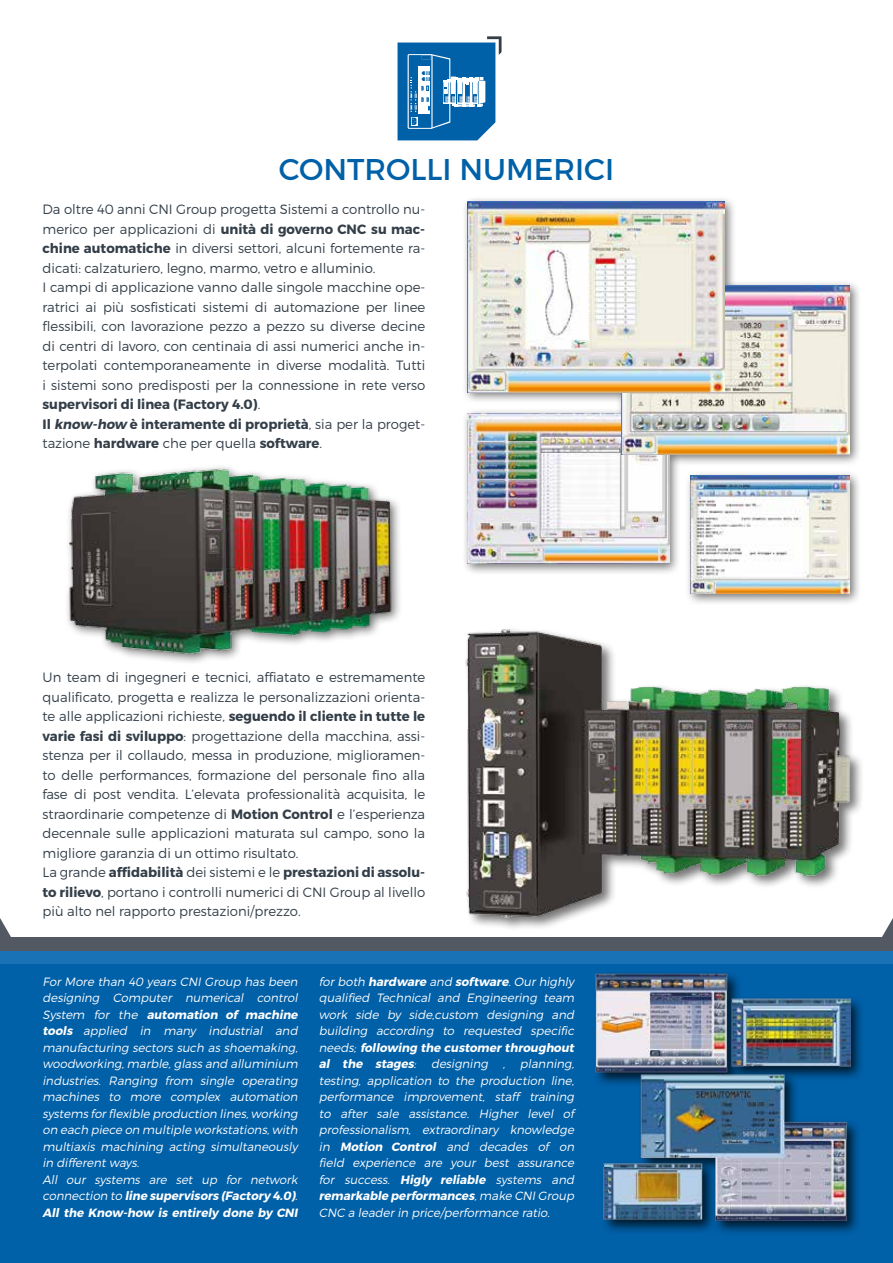
<style>
.page{position:relative;width:893px;height:1263px;background:#fff}
.page>*{position:absolute;margin:0;border:0;box-sizing:border-box;transform-origin:0 0}
.t1{font:30px "Montserrat";color:#0060a8}
.t2{font:300 13.5px/19.5px "Montserrat";color:#333e48}
.t3{font:italic 300 12px/16.5px "Montserrat";letter-spacing:-.01em;color:#fff}
.s1{font-weight:700}
.s2{font-weight:700;font-style:italic}
</style>
<div class="page">
<div style="left:0;top:963px;width:893px;height:300px;background:#0060a8"></div>
<div style="left:0;top:951px;width:893px;height:12px;background:#1a72b6"></div>
<div style="left:0;top:937px;width:893px;height:14px;background:#535962"></div>
<svg style="left:398px;top:36px;width:104px;height:104px"></svg>
<svg style="left:0;top:918px;width:11px;height:19px"></svg>
<svg style="left:882px;top:918px;width:11px;height:19px"></svg>
<img style="left:67px;top:467px;width:333px;height:193px">
<div style="left:592px;top:970px;width:273px;height:265px;background:#000;opacity:.75"></div>
<img style="left:595px;top:970px;width:255px;height:250px">
<div style="left:464px;top:626px;width:400px;height:305px;background:#000;opacity:.55"></div>
<img style="left:464px;top:626px;width:400px;height:298px">
<div style="left:462px;top:195px;width:399px;height:411px;background:#000;opacity:.55"></div>
<img style="left:468px;top:413px;width:201px;height:151px">
<img style="left:622px;top:285px;width:227px;height:169px">
<img style="left:468px;top:201px;width:257px;height:191px">
<img style="left:690px;top:476px;width:159px;height:118px">
<h1 class="t1" style="left:279px;top:151px;width:337px">CONTROLLI NUMERICI</h1>
<p class="t2" style="left:43px;top:200px;width:384px">Da oltre 40 anni CNI Group progetta Sistemi a controllo nu&shy;merico per applicazioni di <span class="s1">unità di governo CNC su mac&shy;chine automatiche</span> in diversi settori, alcuni fortemente ra&shy;dicati: calzaturiero, legno, marmo, vetro e alluminio.<br>I campi di applicazione vanno dalle singole macchine ope&shy;ratrici ai più sosfisticati sistemi di automazione per linee flessibili, con lavorazione pezzo a pezzo su diverse decine di centri di lavoro, con centinaia di assi numerici anche in&shy;terpolati contemporaneamente in diverse modalità. Tutti i sistemi sono predisposti per la connessione in rete verso <span class="s1">supervisori di linea (Factory 4.0)</span>.<br><span class="s1">Il</span> <span class="s2">know-how</span> <span class="s1">è interamente di proprietà</span>, sia per la proget&shy;tazione <span class="s1">hardware</span> che per quella <span class="s1">software</span>.</p>
<p class="t2" style="left:43px;top:667px;width:384px">Un team di ingegneri e tecnici, affiatato e estremamente qualificato, progetta e realizza le personalizzazioni orienta&shy;te alle applicazioni richieste, <span class="s1">seguendo il cliente in tutte le varie fasi di sviluppo</span>: progettazione della macchina, assi&shy;stenza per il collaudo, messa in produzione, miglioramen&shy;to delle performances, formazione del personale fino alla fase di post vendita. L’elevata professionalità acquisita, le straordinarie competenze di <span class="s1">Motion Control</span> e l’esperienza decennale sulle applicazioni maturata sul campo, sono la migliore garanzia di un ottimo risultato.<br>La grande <span class="s1">affidabilità</span> dei sistemi e le <span class="s1">prestazioni di assolu&shy;to rilievo</span>, portano i controlli numerici di CNI Group al livello più alto nel rapporto prestazioni/prezzo.</p>
<p class="t3" style="left:42px;top:973px;width:259px">For More than 40 years CNI Group has been designing Computer numerical control System for the <span class="s1">automation of machine tools</span> applied in many industrial and manufacturing sectors such as shoemaking, woodworking,marble,glass and alluminium industries. Ranging from single operating machines to more complex automation systems forflexible production lines,working on each piece on multiple workstations,with multiaxis machining acting simultaneously in different ways.<br>All our systems are set up for network connection to <span class="s1">line supervisors (Factory 4.0)</span>.<br><span class="s1">All the Know-how is entirely done by CNI</span></p>
<p class="t3" style="left:319px;top:973px;width:259px">forboth <span class="s1">hardware</span> and <span class="s1">software</span>.Ourhighly qualified Technical and Engineering team work side by side,custom designing and building according to requested specific needs; <span class="s1">following the customer throughout al the stages</span>: designing , planning, testing, application to the production line, performance improvement, staff training to after sale assistance. Higher level of professionalism, extraordinary knowledge in <span class="s1">Motion Control</span> and decades of on field experience are your best assurance for success. <span class="s1">Higly reliable</span> systems and <span class="s1">remarkable performances</span>,make CNIGroup CNC a leader in price/performance ratio.</p>
</div>
